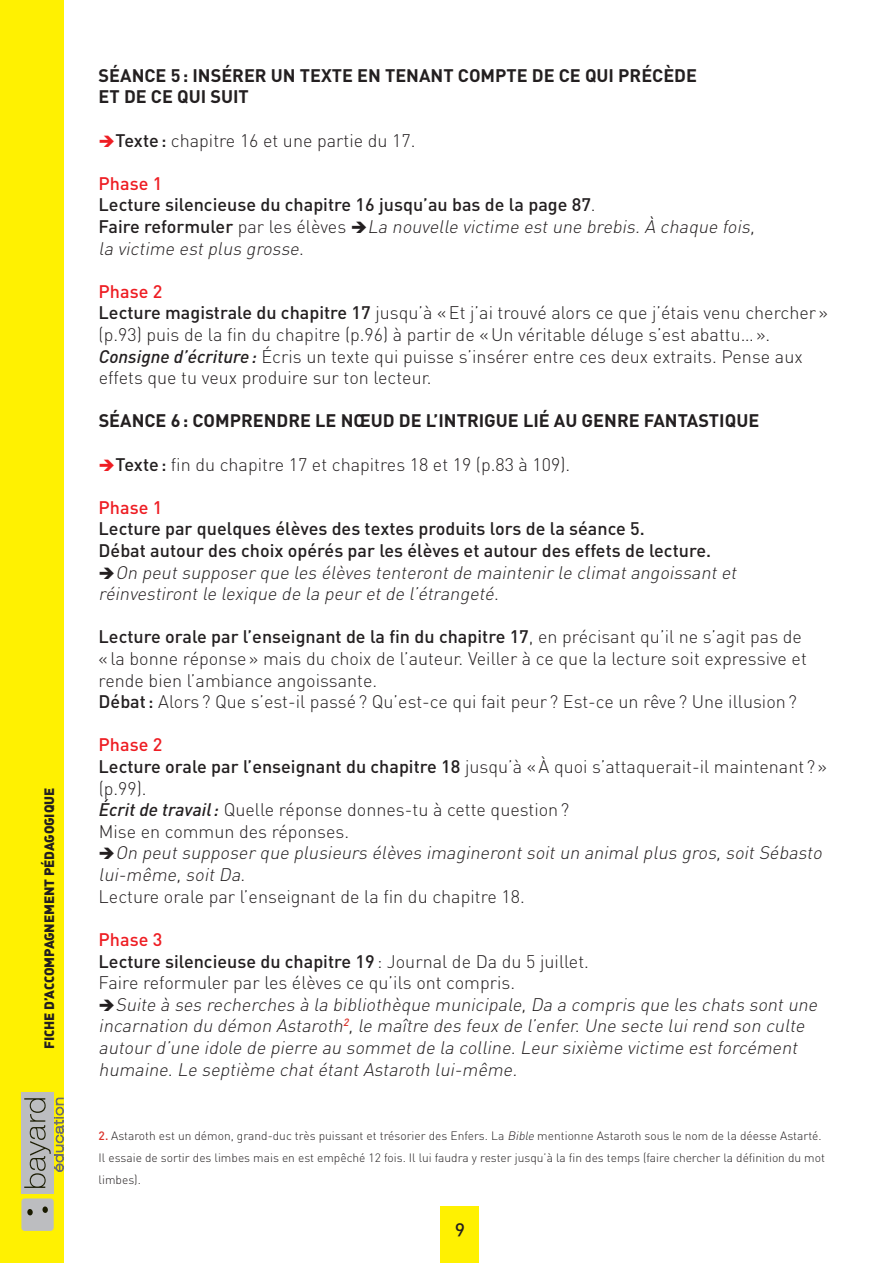
<style>
.page{position:relative;width:893px;height:1263px;background:#fff}
.page>*{position:absolute;margin:0;border:0;box-sizing:border-box;transform-origin:0 0}
.t1{font:300 18px/21.6px "DIN";color:#231f20}
.t2{font:italic 300 18px/21.6px "DIN";color:#231f20}
.t3{font:500 18px/21.6px "DIN";color:#231f20}
.t4{font:700 18px/21.6px "DIN";color:#231f20}
.t5{font:500 18px "DIN";color:#ee1d23}
.t6{font:18px "DINCE Medium Alternate";color:#231f20}
.t7{font:13.5px "DINCE Black Alternate";letter-spacing:-.01em;color:#231f20}
.t8{font:300 12px/21.6px "DIN";color:#231f20}
.s1{color:#ee1d23}
.s2{font-weight:500}
.s3{font-weight:300}
.s4{font-weight:300;font-style:italic}
.s5{font-weight:500;color:#ee1d23}
.s6{font-weight:500;font-style:italic}
.s7{font-style:normal}
.s8{font-weight:500;color:#da3028}
.s9{font-style:italic}
</style>
<div class="page">
<div style="left:0;top:0;width:64px;height:1263px;background:#fff101"></div>
<div style="left:441px;top:1207px;width:38px;height:56px;background:#fff101"></div>
<div style="left:21px;top:1198px;width:33px;height:33px;background:#bcbdc0;border-radius:3px"></div>
<svg style="left:42px;top:1206px;width:6px;height:7px"></svg>
<svg style="left:27px;top:1209px;width:6px;height:6px"></svg>
<div style="left:21px;top:1093px;width:33px;height:101px;background:#bcbdc0"></div>
<svg style="left:24px;top:1098px;width:40px;height:90px"></svg>
<p class="t7" style="left:40px;top:1049px;width:263px;rotate:-90deg">FICHE D’ACCOMPAGNEMENT PÉDAGOGIQUE</p>
<p class="t4" style="left:99px;top:64px;width:600px">SÉANCE 5: INSÉRER UN TEXTE EN TENANT COMPTE DE CE QUI PRÉCÈDE<br>ET DE CE QUI SUIT</p>
<p class="t1" style="left:99px;top:129px;width:318px"><span class="s1">➔</span><span class="s2">Texte:</span> chapitre 16 et une partie du 17.</p>
<p class="t3" style="left:99px;top:172px;width:661px"><span class="s1">Phase 1<br></span>Lecture silencieuse du chapitre 16 jusqu’au bas de la page 87<span class="s3">.<br></span>Fa i re refo rm u le r <span class="s3">p a r le s é l ève s</span> ➔ <span class="s4">La nouvelle victime estune brebis.À chaque fois, la victime estplus grosse</span><span class="s3">.</span></p>
<p class="t1" style="left:99px;top:280px;width:731px"><span class="s5">Phase 2<br></span><span class="s2">Lecture magistrale du chapitre 17</span> jusqu’à «Et j’ai trouvé alors ce que j’étais venu chercher» (p.93) puis de la fin du chapitre (p.96) à partir de «Un véritable déluge s’est abattu…».<br><span class="s6">Consigne d’écriture:</span> Écris un texte qui puisse s’insérer entre ces deux extraits. Pense aux effets que tu veux produire sur ton lecteur.</p>
<p class="t4" style="left:99px;top:409px;width:662px">SÉANCE 6: COMPRENDRE LE NŒUD DE L’INTRIGUE LIÉ AU GENRE FANTASTIQUE</p>
<p class="t1" style="left:99px;top:453px;width:473px"><span class="s1">➔</span><span class="s2">Texte:</span> fin du chapitre 17 et chapitres 18 et 19 (p.83 à 109).</p>
<p class="t5" style="left:99px;top:496px;width:65px">Phase 1</p>
<p class="t3" style="left:99px;top:517px;width:614px">Lecture par quelques élèves des textes produits lors de la séance 5.<br>Débat autour des choix opérés par les élèves et autour des effets de lecture.</p>
<p class="t2" style="left:99px;top:561px;width:643px">➔ On peutsupposer que les élèves tenterontde maintenir le climatangoissantet réinvestirontle lexique de la peur etde l’étrangeté<span class="s7">.</span></p>
<p class="t1" style="left:99px;top:626px;width:710px"><span class="s2">Lecture orale par l’enseignant de la fin du chapitre 17</span>, en précisant qu’il ne s’agit pas de «la bonne réponse» mais du choix de l’auteur. Veiller à ce que la lecture soit expressive et rende bien l’ambiance angoissante.<br><span class="s2">Débat:</span> Alors ? Que s’est-il passé? Qu’est-ce qui fait peur ? Est-ce un rêve? Une illusion?</p>
<p class="t1" style="left:99px;top:734px;width:730px"><span class="s5">Phase 2<br></span><span class="s2">Lecture orale par l’enseignant du chapitre 18</span> jusqu’à «À quoi s’attaquerait-il maintenant ?» (p.99).<br><span class="s6">Écrit de travail:</span> Quelle réponse donnes-tu à cette question?<br>Mise en commun des réponses.</p>
<p class="t2" style="left:99px;top:842px;width:728px">➔ On peutsupposer que plusieurs élèves imaginerontsoitun animalplus gros,soitSébasto lui-même,soitDa<span class="s7">.<br>Lecture orale par l’enseignant de la fin du chapitre 18.</span></p>
<p class="t1" style="left:99px;top:928px;width:492px"><span class="s5">Phase 3<br></span><span class="s2">Lecture silencieuse du chapitre 19</span>: Journal de Da du 5 juillet.<br>Faire reformuler par les élèves ce qu’ils ont compris.</p>
<p class="t2" style="left:99px;top:993px;width:724px">➔ Suite à ses recherches à la bibliothèque municipale,Da a compris que les chats sontune incarnation du démon Astaroth<sup>2</sup>,le maître des feux de l’enfer.Une secte luirend son culte autour d’une idole de pierre au sommetde la colline.Leur sixième victime estforcément humaine.Le septième chatétantAstaroth lui-même.</p>
<p class="t8" style="left:99px;top:1125px;width:728px"><span class="s8">2.</span> Astaroth est un démon, grand-duc très puissant et trésorier des Enfers. La <span class="s9">Bible</span> mentionne Astaroth sous le nom de la déesse Astarté.<br>Il essaie de sortir des limbes mais en est empêché 12 fois. Il lui faudra y rester jusqu’à la fin des temps (faire chercher la définition du mot limbes).</p>
<p class="t6" style="left:455px;top:1216px;width:11px">9</p>
</div>
